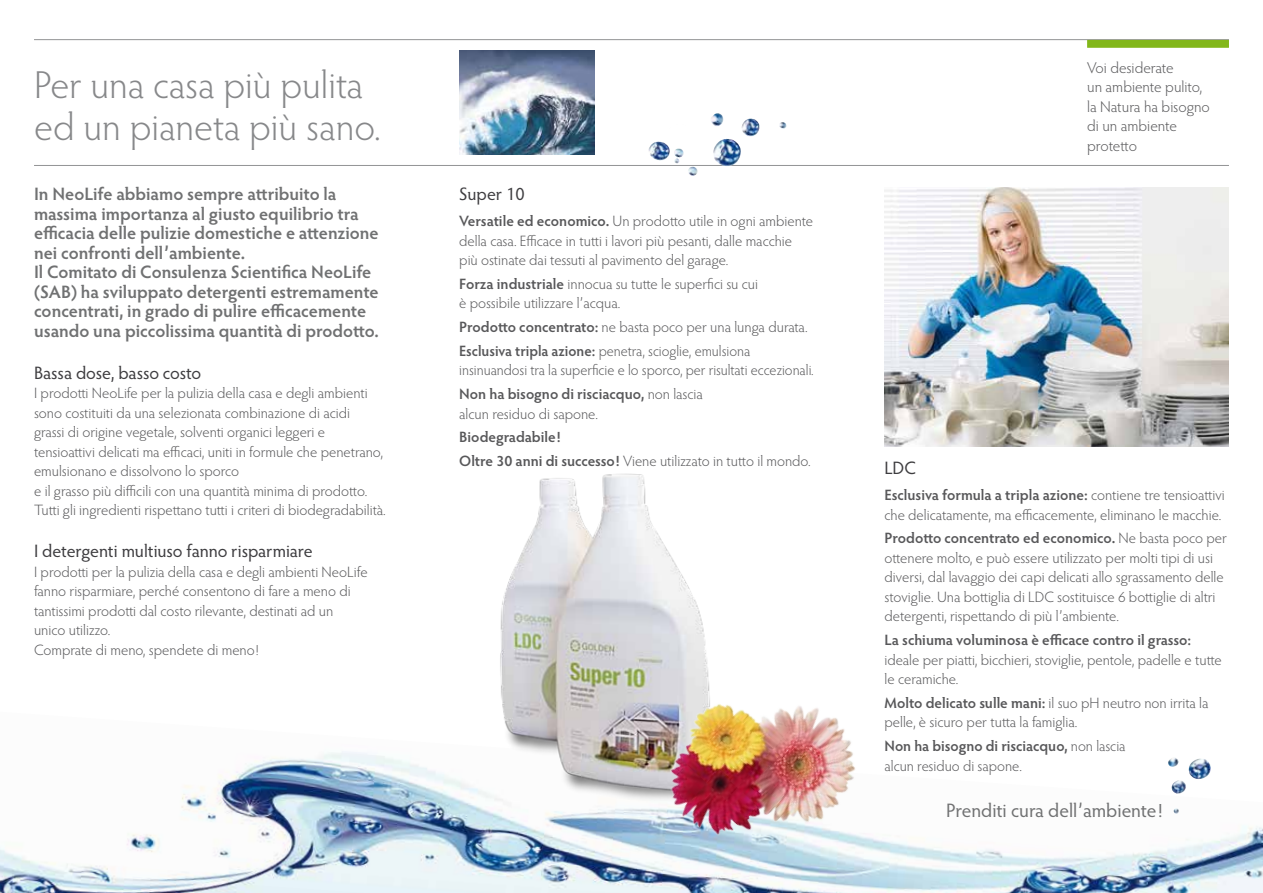
<style>
.page{position:relative;width:1263px;height:893px;background:#fff}
.page>*{position:absolute;margin:0;border:0;box-sizing:border-box;transform-origin:0 0}
.t1{font:300 39px/42px "Hypatia Sans Pro";color:#87888a}
.t2{font:19.5px "Hypatia Sans Pro";letter-spacing:-.005em;color:#707172}
.t3{font:600 18px/19.5px "Hypatia Sans Pro";color:#707172}
.t4{font:18px "Hypatia Sans Pro";letter-spacing:-.005em;color:#3e3d40}
.t5{font:300 15.6px/19.5px "Hypatia Sans Pro";color:#58585a}
.t6{font:300 15px/19.5px "Hypatia Sans Pro";color:#58585a}
.t7{font:600 15px/23.7px "Hypatia Sans Pro";letter-spacing:-.005em;color:#58585a}
.s1{font-weight:600}
.s2{font-weight:300}
</style>
<div class="page">
<hr style="left:34px;top:165px;width:1195px;height:1px;background:#929395">
<hr style="left:34px;top:39px;width:1195px;height:1px;background:#929395">
<img style="left:459px;top:50px;width:136px;height:105px">
<div style="left:1087px;top:40px;width:142px;height:8px;background:#82b71a;border:2px solid #82b71a"></div>
<img style="left:711px;top:113px;width:76px;height:23px">
<div style="left:665px;top:123px;width:29px;height:25px;border:2px solid #fff;border-radius:50%"></div>
<img style="left:0;top:751px;width:1263px;height:142px">
<img style="left:1168px;top:757px;width:32px;height:10px">
<img style="left:884px;top:187px;width:345px;height:259px">
<img style="left:459px;top:473px;width:248px;height:333px">
<img style="left:641px;top:659px;width:246px;height:212px">
<h1 class="t1" style="left:34px;top:63px;width:348px">Per una casa più pulita ed un pianeta più sano.</h1>
<p class="t3" style="left:34px;top:184px;width:346px">In NeoLife abbiamo sempre attribuito la massima importanza al giusto equilibrio tra efficacia delle pulizie domestiche e attenzione nei confronti dell’ambiente.<br>Il Comitato di Consulenza Scientifica NeoLife (SAB) ha sviluppato detergenti estremamente concentrati, in grado di pulire efficacemente usando una piccolissima quantità di prodotto.</p>
<p class="t4" style="left:34px;top:361px;width:169px">Bassa dose, basso costo</p>
<p class="t6" style="left:34px;top:383px;width:353px">I prodotti NeoLife per la pulizia della casa e degli ambienti sono costituiti da una selezionata combinazione di acidi<br>grassi di origine vegetale, solventi organici leggeri e tensioattivi delicati ma efficaci, uniti in formule che penetrano, emulsionano e dissolvono lo sporco<br>e il grasso più difficili con una quantità minima di prodotto.<br>Tutti gli ingredienti rispettano tutti i criteri di biodegradabilità.</p>
<p class="t4" style="left:34px;top:539px;width:280px">I detergenti multiuso fanno risparmiare</p>
<p class="t6" style="left:34px;top:562px;width:335px">I prodotti per la pulizia della casa e degli ambienti NeoLife fanno risparmiare, perché consentono di fare a meno di tantissimi prodotti dal costo rilevante, destinati ad un unico utilizzo.<br>Comprate di meno, spendete di meno!</p>
<p class="t4" style="left:459px;top:182px;width:67px">Super 10</p>
<p class="t6" style="left:459px;top:211px;width:355px"><span class="s1">Versatile ed economico.</span> Un prodotto utile in ogni ambiente della casa. Efficace in tutti i lavori più pesanti, dalle macchie più ostinate dai tessuti al pavimento del garage.</p>
<p class="t6" style="left:459px;top:274px;width:300px"><span class="s1">Forza industriale</span> innocua su tutte le superfici su cui è possibile utilizzare l’acqua.</p>
<p class="t6" style="left:459px;top:315px;width:350px;line-height:23.7px"><span class="s1">Prodotto concentrato:</span> ne basta poco per una lunga durata.<br><span class="s1">Esclusiva tripla azione:</span> penetra, scioglie, emulsiona</p>
<p class="t6" style="left:459px;top:358px;width:356px;line-height:23.7px">insinuandosi tra la superficie e lo sporco, per risultati eccezionali.<br><span class="s1">Non ha bisogno di risciacquo,</span> non lascia</p>
<p class="t6" style="left:459px;top:403px;width:140px">alcun residuo di sapone.</p>
<p class="t7" style="left:459px;top:425px;width:353px">Biodegradabile!<br>Oltre 30 anni di successo! <span class="s2">Viene utilizzato in tutto il mondo.</span></p>
<p class="t5" style="left:1087px;top:57px;width:124px">Voi desiderate<br>un ambiente pulito, la Natura ha bisogno di un ambiente protetto</p>
<p class="t4" style="left:884px;top:456px;width:33px">LDC</p>
<p class="t6" style="left:884px;top:485px;width:342px"><span class="s1">Esclusiva formula a tripla azione:</span> contiene tre tensioattivi che delicatamente, ma efficacemente, eliminano le macchie.</p>
<p class="t6" style="left:884px;top:528px;width:344px"><span class="s1">Prodotto concentrato ed economico.</span> Ne basta poco per ottenere molto, e può essere utilizzato per molti tipi di usi diversi, dal lavaggio dei capi delicati allo sgrassamento delle stoviglie. Una bottiglia di LDC sostituisce 6 bottiglie di altri detergenti, rispettando di più l’ambiente.</p>
<p class="t7" style="left:884px;top:628px;width:308px">La schiuma voluminosa è efficace contro il grasso:</p>
<p class="t6" style="left:884px;top:649px;width:339px">ideale per piatti, bicchieri, stoviglie, pentole, padelle e tutte le ceramiche.</p>
<p class="t6" style="left:884px;top:693px;width:325px"><span class="s1">Molto delicato sulle mani:</span> il suo pH neutro non irrita la pelle, è sicuro per tutta la famiglia.</p>
<p class="t6" style="left:884px;top:736px;width:243px"><span class="s1">Non ha bisogno di risciacquo,</span> non lascia alcun residuo di sapone.</p>
<h2 class="t2" style="left:946px;top:797px;width:218px">Prenditi cura dell’ambiente!</h2>
</div>
